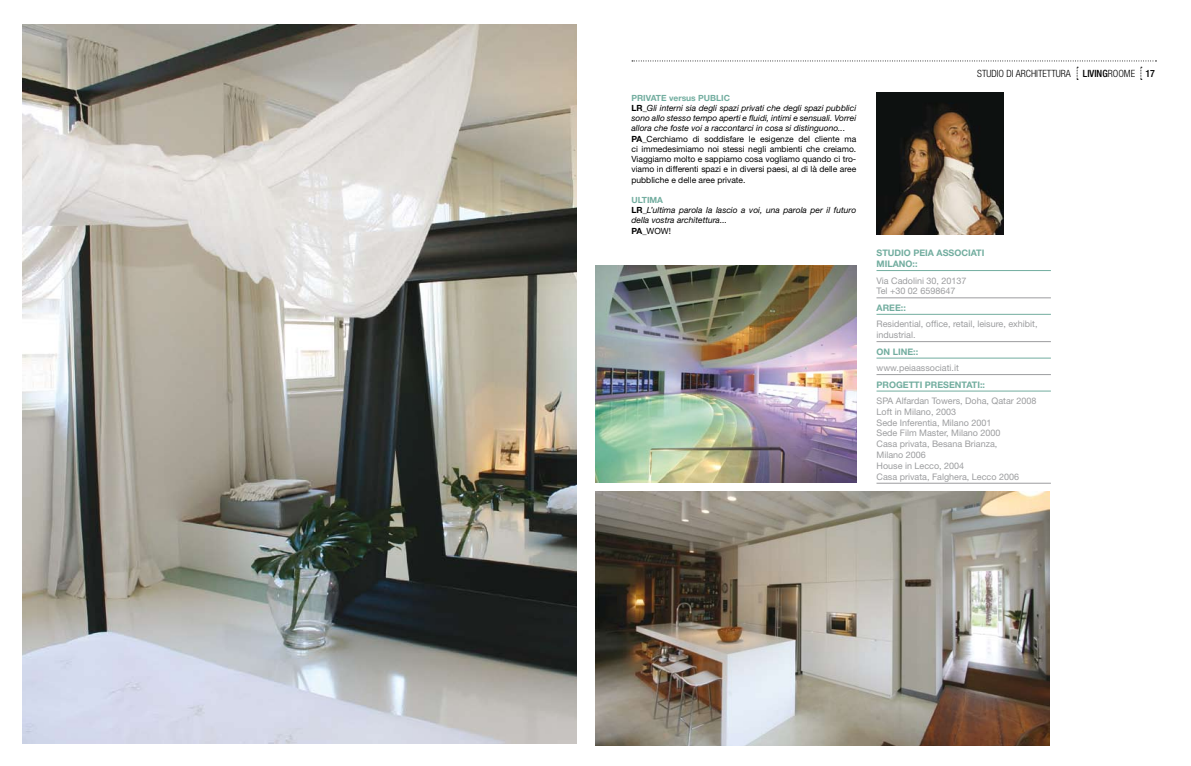
<style>
.page{position:relative;width:1191px;height:766px;background:#fff}
.page>*{position:absolute;margin:0;border:0;box-sizing:border-box;transform-origin:0 0}
.t1{font:300 condensed 10px "Helvetica Neue";color:#000}
.t2{font:9px/10.8px "Helvetica Neue";color:#9c9d9f}
.t3{font:700 9px/10.8px "Helvetica Neue";color:#72ad9f}
.t4{font:8.5px/10.2px "Helvetica Neue";color:#000}
.t5{font:italic 8.5px/10.2px "Helvetica Neue";color:#000}
.s1{font-weight:700;color:#72ad9f}
.s2{font-weight:700}
.s3{font-style:italic}
.s4{font-weight:700;font-style:normal;color:#72ad9f}
.s5{font-weight:700;font-style:normal}
.s6{font-style:normal}
.s7{font-weight:500}
</style>
<div class="page">
<svg style="left:632px;top:61px;width:524px;height:19px"></svg>
<img style="left:22px;top:25px;width:554px;height:718px">
<hr style="left:876px;top:270px;width:175px;height:1px;background:#72ad9f">
<hr style="left:876px;top:297px;width:175px;height:1px;background:#9c9d9f">
<hr style="left:876px;top:314px;width:175px;height:1px;background:#72ad9f">
<hr style="left:876px;top:341px;width:175px;height:1px;background:#9c9d9f">
<hr style="left:876px;top:358px;width:175px;height:1px;background:#72ad9f">
<hr style="left:876px;top:374px;width:175px;height:1px;background:#9c9d9f">
<hr style="left:876px;top:391px;width:175px;height:1px;background:#72ad9f">
<hr style="left:876px;top:483px;width:175px;height:1px;background:#9c9d9f">
<img style="left:876px;top:93px;width:127px;height:141px">
<img style="left:595px;top:266px;width:261px;height:216px">
<img style="left:595px;top:491px;width:454px;height:254px">
<p class="t4" style="left:631px;top:93px;width:226px"><span class="s1">PRIVATE versus PUBLIC<br></span><span class="s2">LR_</span><span class="s3">Gli interni sia degli spazi privati che degli spazi pubblici sono allo stesso tempo aperti e fluidi, intimi e sensuali. Vorrei allora che foste voi a raccontarci in cosa si distinguono...<br></span><span class="s2">PA_</span>Cerchiamo di soddisfare le esigenze del cliente ma ci immedesimiamo noi stessi negli ambienti che creiamo.<br>Viaggiamo molto e sappiamo cosa vogliamo quando ci tro&shy;viamo in differenti spazi e in diversi paesi, al di là delle aree pubbliche e delle aree private.</p>
<p class="t5" style="left:631px;top:195px;width:226px"><span class="s4">ULTIMA<br></span><span class="s5">LR_</span>L’ultima parola la lascio a voi, una parola per il futuro della vostra architettura...<br><span class="s5">PA_</span><span class="s6">WOW!</span></p>
<p class="t1" style="left:977px;top:68px;width:179px">STUDIO DI ARCHITETTURA <span class="s7">LIVING</span>ROOME <span class="s7">17</span></p>
<p class="t3" style="left:876px;top:247px;width:109px">STUDIO PEIA ASSOCIATI<br>MILANO::</p>
<p class="t2" style="left:876px;top:275px;width:92px">Via Cadolini 30, 20137<br>Tel +30 02 6598647</p>
<p class="t3" style="left:876px;top:302px;width:31px">AREE::</p>
<p class="t2" style="left:876px;top:318px;width:163px">Residential, office, retail, leisure, exhibit, industrial.</p>
<p class="t3" style="left:876px;top:345px;width:43px">ON LINE::</p>
<p class="t2" style="left:876px;top:362px;width:84px">www.peiaassociati.it</p>
<p class="t3" style="left:876px;top:378px;width:110px">PROGETTI PRESENTATI::</p>
<p class="t2" style="left:876px;top:395px;width:161px">SPA Alfardan Towers, Doha, Qatar 2008<br>Loft in Milano, 2003<br>Sede Inferentia, Milano 2001<br>Sede Film Master, Milano 2000<br>Casa privata, Besana Brianza,<br>Milano 2006<br>House in Lecco, 2004<br>Casa privata, Falghera, Lecco 2006</p>
</div>
